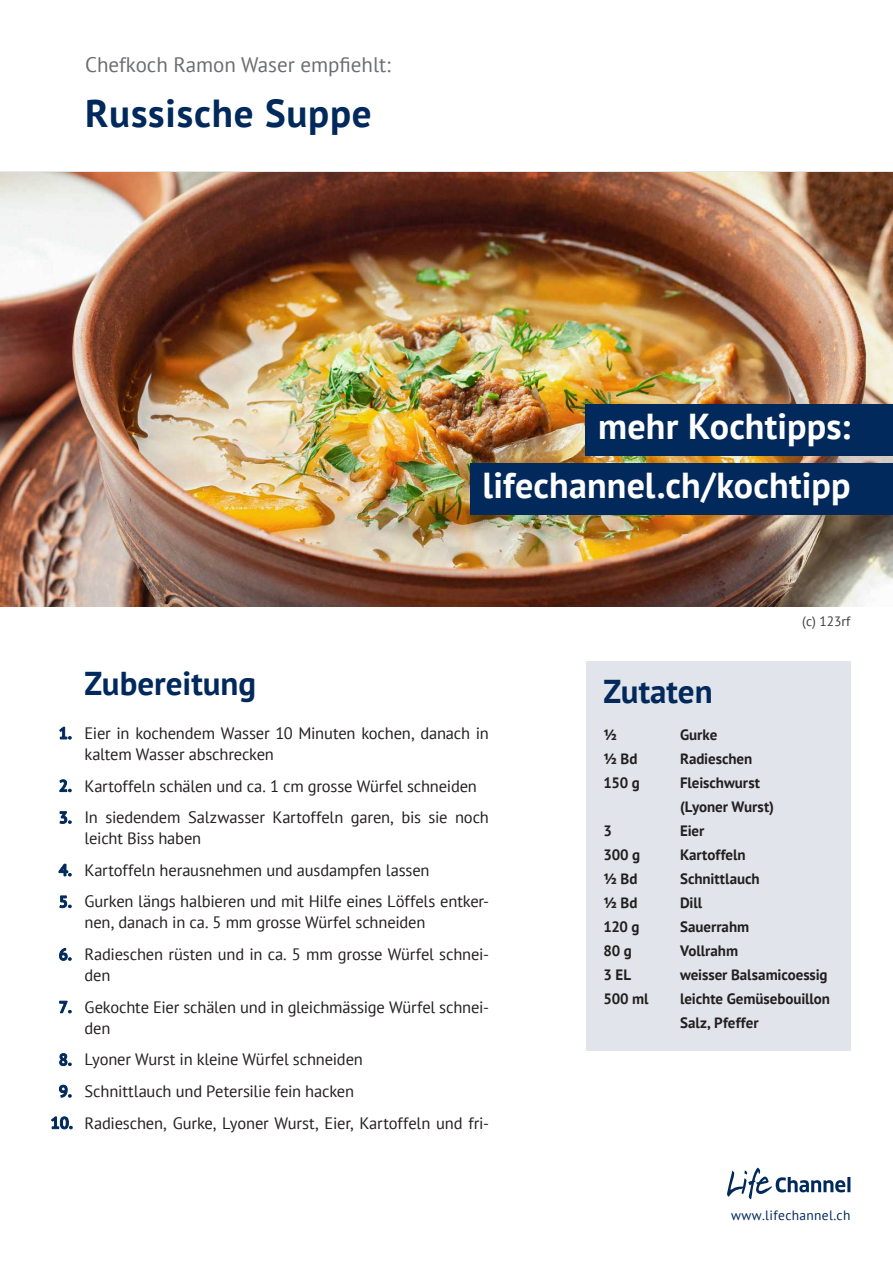
<style>
.page{position:relative;width:893px;height:1263px;background:#fff}
.page>*{position:absolute;margin:0;border:0;box-sizing:border-box;transform-origin:0 0}
.Titel_Gericht{font:700 39px "PT Sans";letter-spacing:.02em;color:#01295b}
.Call_to_Action{font:700 36px "PT Sans";letter-spacing:.005em;color:#fff}
.Titel_Zubereitung{font:700 33px "PT Sans";color:#01295b}
.Titel_Zutaten{font:700 33px "PT Sans";color:#01295b}
.Chefkoch{font:21px "PT Sans";color:#6c6d70}
.t1{font:16.5px/21px "PT Sans";letter-spacing:-.01em;color:#231f20}
.Zutaten{font:700 15px/24px "PT Sans";letter-spacing:-.005em;color:#231f20}
.Titel_Zubereitung-2{font:13.5px "PT Sans";letter-spacing:.025em;color:#01295b}
.t2{font:13.5px "PT Sans";color:#3e3e3f}
.s1{font-weight:700;color:#01295b}
</style>
<div class="page">
<div style="left:586px;top:661px;width:264px;height:389px;background:#e1e5eb"></div>
<img style="left:0;top:172px;width:893px;height:435px">
<div style="left:470px;top:463px;width:423px;height:51px;background:#01295b"></div>
<div style="left:586px;top:404px;width:307px;height:51px;background:#01295b"></div>
<hr style="left:847px;top:1177px;width:3px;height:15px;background:#01295b">
<svg style="left:727px;top:1167px;width:118px;height:32px"></svg>
<p class="Chefkoch" style="left:85px;top:52px;width:307px">Chefkoch Ramon Waser empfiehlt:</p>
<p class="Titel_Gericht" style="left:85px;top:88px;width:288px">Russische Suppe</p>
<p class="Call_to_Action" style="left:598px;top:402px;width:254px">mehr Kochtipps:</p>
<p class="Call_to_Action" style="left:483px;top:462px;width:369px">lifechannel.ch/kochtipp</p>
<p class="t2" style="left:802px;top:613px;width:50px">(c) 123rf</p>
<p class="Titel_Zubereitung" style="left:85px;top:661px;width:173px">Zubereitung</p>
<p class="t1" style="left:85px;top:722px;width:406px;text-indent:-26px"><span class="s1">1.</span> Eier in kochendem Wasser 10 Minuten kochen, danach in kaltem Wasser abschrecken</p>
<p class="t1" style="left:59px;top:775px;width:420px"><span class="s1">2.</span> Kartoffeln schälen und ca. 1 cm grosse Würfel schneiden</p>
<p class="t1" style="left:85px;top:806px;width:406px;text-indent:-26px"><span class="s1">3.</span> In siedendem Salzwasser Kartoffeln garen, bis sie noch leicht Biss haben</p>
<p class="t1" style="left:59px;top:859px;width:372px"><span class="s1">4.</span> Kartoffeln herausnehmen und ausdampfen lassen</p>
<p class="t1" style="left:85px;top:891px;width:406px;text-indent:-26px"><span class="s1">5.</span> Gurken längs halbieren und mit Hilfe eines Löffels entker&shy;nen, danach in ca. 5 mm grosse Würfel schneiden</p>
<p class="t1" style="left:85px;top:943px;width:406px;text-indent:-26px"><span class="s1">6.</span> Radieschen rüsten und in ca. 5 mm grosse Würfel schnei&shy;den</p>
<p class="t1" style="left:85px;top:996px;width:406px;text-indent:-26px"><span class="s1">7.</span> Gekochte Eier schälen und in gleichmässige Würfel schnei&shy;den</p>
<p class="t1" style="left:59px;top:1049px;width:306px"><span class="s1">8.</span> Lyoner Wurst in kleine Würfel schneiden</p>
<p class="t1" style="left:59px;top:1080px;width:297px"><span class="s1">9.</span> Schnittlauch und Petersilie fein hacken</p>
<p class="t1" style="left:50px;top:1112px;width:440px"><span class="s1">10.</span> Radieschen, Gurke, Lyoner Wurst, Eier, Kartoffeln und fri-</p>
<p class="Titel_Zutaten" style="left:603px;top:670px;width:111px">Zutaten</p>
<p class="Zutaten" style="left:603px;top:722px;width:15px">½</p>
<p class="Zutaten" style="left:680px;top:722px;width:39px">Gurke</p>
<p class="Zutaten" style="left:603px;top:746px;width:35px">½ Bd</p>
<p class="Zutaten" style="left:680px;top:746px;width:74px">Radieschen</p>
<p class="Zutaten" style="left:603px;top:770px;width:38px">150 g</p>
<p class="Zutaten" style="left:680px;top:770px;width:95px">Fleischwurst (Lyoner Wurst)</p>
<p class="Zutaten" style="left:603px;top:818px;width:10px">3</p>
<p class="Zutaten" style="left:680px;top:818px;width:26px">Eier</p>
<p class="Zutaten" style="left:603px;top:842px;width:38px">300 g</p>
<p class="Zutaten" style="left:680px;top:842px;width:67px">Kartoffeln</p>
<p class="Zutaten" style="left:603px;top:866px;width:35px">½ Bd</p>
<p class="Zutaten" style="left:680px;top:866px;width:81px">Schnittlauch</p>
<p class="Zutaten" style="left:603px;top:890px;width:35px">½ Bd</p>
<p class="Zutaten" style="left:680px;top:890px;width:24px">Dill</p>
<p class="Zutaten" style="left:603px;top:914px;width:38px">120 g</p>
<p class="Zutaten" style="left:680px;top:914px;width:71px">Sauerrahm</p>
<p class="Zutaten" style="left:603px;top:938px;width:30px">80 g</p>
<p class="Zutaten" style="left:680px;top:938px;width:60px">Vollrahm</p>
<p class="Zutaten" style="left:603px;top:962px;width:29px">3 EL</p>
<p class="Zutaten" style="left:680px;top:962px;width:149px">weisser Balsamicoessig</p>
<p class="Zutaten" style="left:603px;top:986px;width:47px">500 ml</p>
<p class="Zutaten" style="left:680px;top:986px;width:152px">leichte Gemüsebouillon</p>
<p class="Zutaten" style="left:680px;top:1010px;width:80px">Salz, Pfeffer</p>
<p class="Titel_Zubereitung-2" style="left:731px;top:1207px;width:121px">www.lifechannel.ch</p>
</div>
